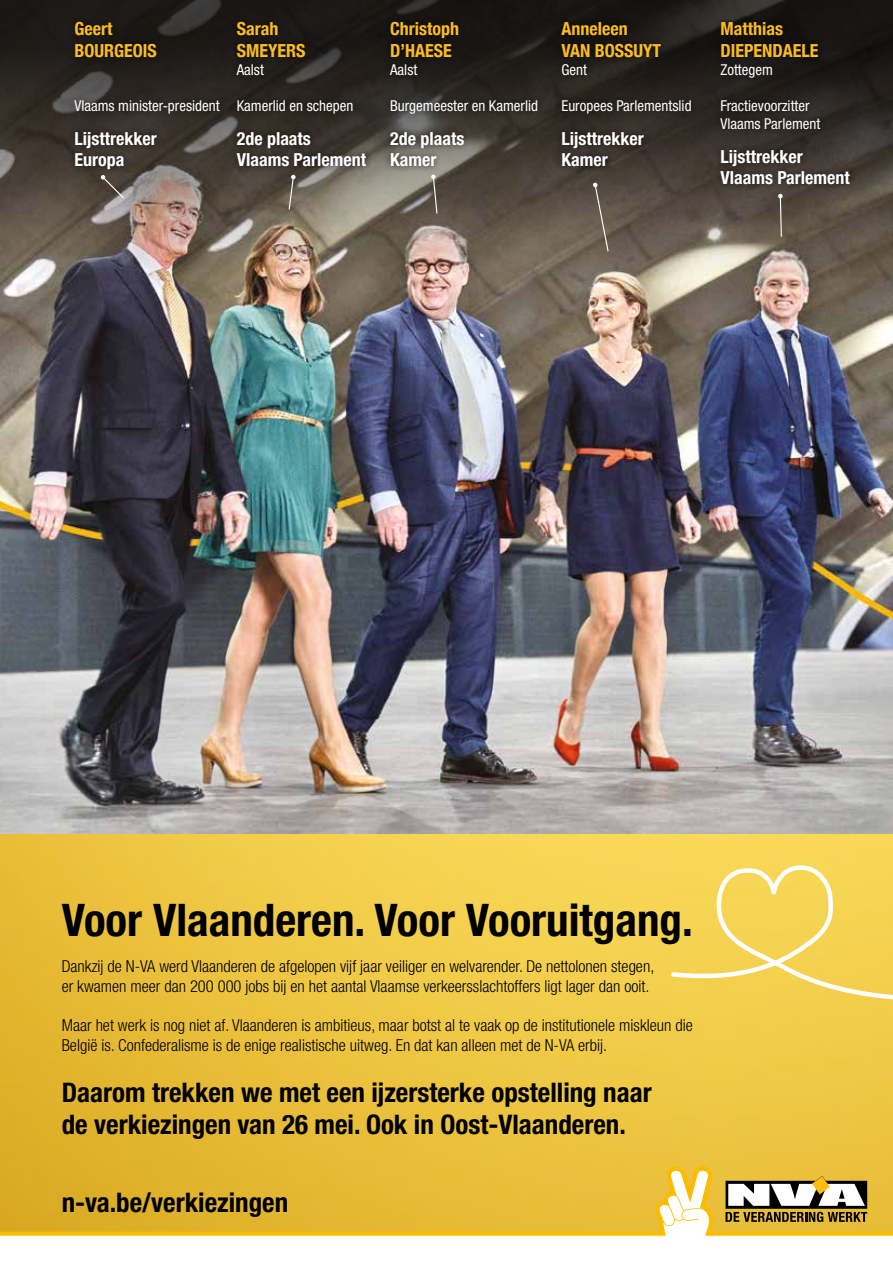
<style>
.page{position:relative;width:893px;height:1263px;background:#fff}
.page>*{position:absolute;margin:0;border:0;box-sizing:border-box;transform-origin:0 0}
.t1{font:700 condensed 45px "Helvetica Neue LT Std";color:#000}
.t2{font:700 condensed 27px/32.4px "Helvetica Neue LT Std";color:#000}
.t3{font:700 condensed 18px/21.6px "Helvetica Neue LT Std";color:#fff}
.t4{font:700 condensed 18px/21.6px "Helvetica Neue";color:#fcbd1c}
.t5{font:300 condensed 16.5px/19.8px "Helvetica Neue LT Std";color:#000}
.t6{font:condensed 15px/18px "Helvetica Neue LT Std";color:#fff}
</style>
<div class="page">
<img style="left:0;top:310px;width:893px;height:524px">
<img style="left:0;top:834px;width:893px;height:327px">
<img style="left:0;top:254px;width:893px;height:56px">
<svg style="left:668px;top:861px;width:225px;height:181px;background:#f5d45a"></svg>
<svg style="left:0;top:1161px;width:893px;height:75px;background:#dfb73b"></svg>
<svg style="left:0;top:0;width:893px;height:254px;background:#564d44"></svg>
<div style="left:383px;top:15px;width:162px;height:159px;background:#000;opacity:.75"></div>
<div style="left:713px;top:15px;width:144px;height:177px;background:#000;opacity:.75"></div>
<div style="left:554px;top:15px;width:144px;height:159px;background:#000;opacity:.75"></div>
<div style="left:230px;top:15px;width:143px;height:159px;background:#000;opacity:.75"></div>
<svg style="left:101px;top:177px;width:24px;height:23px"></svg>
<svg style="left:415px;top:174px;width:40px;height:42px;background:#676055"></svg>
<svg style="left:566px;top:182px;width:71px;height:71px;background:#655a4f"></svg>
<svg style="left:760px;top:194px;width:42px;height:45px;background:#5d5347"></svg>
<svg style="left:288px;top:175px;width:8px;height:36px"></svg>
<div style="left:67px;top:15px;width:160px;height:162px;background:#000;opacity:.75"></div>
<p class="t4" style="left:74px;top:17px;width:84px">Geert<br>BOURGEOIS</p>
<p class="t6" style="left:74px;top:97px;width:147px">Vlaams minister-president</p>
<p class="t3" style="left:74px;top:127px;width:84px">Lijsttrekker<br>Europa</p>
<p class="t4" style="left:237px;top:17px;width:70px">Sarah<br>SMEYERS</p>
<p class="t6" style="left:237px;top:61px;width:29px">Aalst</p>
<p class="t6" style="left:237px;top:97px;width:118px">Kamerlid en schepen</p>
<p class="t3" style="left:237px;top:127px;width:131px">2de plaats<br>Vlaams Parlement</p>
<p class="t4" style="left:390px;top:17px;width:70px">Christoph<br>D’HAESE</p>
<p class="t6" style="left:390px;top:61px;width:29px">Aalst</p>
<p class="t6" style="left:390px;top:97px;width:149px">Burgemeester en Kamerlid</p>
<p class="t3" style="left:390px;top:127px;width:76px">2de plaats<br>Kamer</p>
<p class="t4" style="left:561px;top:17px;width:101px">Anneleen<br>VAN BOSSUYT</p>
<p class="t6" style="left:561px;top:61px;width:27px">Gent</p>
<p class="t6" style="left:561px;top:97px;width:132px">Europees Parlementslid</p>
<p class="t3" style="left:561px;top:127px;width:84px">Lijsttrekker<br>Kamer</p>
<p class="t4" style="left:720px;top:17px;width:99px">Matthias<br>DIEPENDAELE</p>
<p class="t6" style="left:720px;top:61px;width:54px">Zottegem</p>
<p class="t6" style="left:720px;top:97px;width:101px">Fractievoorzitter<br>Vlaams Parlement</p>
<p class="t3" style="left:720px;top:145px;width:131px">Lijsttrekker<br>Vlaams Parlement</p>
<h1 class="t1" style="left:62px;top:892px;width:633px">Voor Vlaanderen. Voor Vooruitgang.</h1>
<p class="t5" style="left:62px;top:956px;width:594px">Dankzij de N-VA werd Vlaanderen de afgelopen vijf jaar veiliger en welvarender. De nettolonen stegen, er kwamen meer dan 200 000 jobs bij en het aantal Vlaamse verkeersslachtoffers ligt lager dan ooit.</p>
<p class="t5" style="left:62px;top:1015px;width:633px">Maar het werk is nog niet af. Vlaanderen is ambitieus, maar botst al te vaak op de institutionele miskleun die<br>België is. Confederalisme is de enige realistische uitweg. En dat kan alleen met de N-VA erbij.</p>
<h2 class="t2" style="left:62px;top:1076px;width:591px">Daarom trekken we met een ijzersterke opstelling naar de verkiezingen van 26 mei. Ook in Oost-Vlaanderen.</h2>
<h2 class="t2" style="left:62px;top:1185px;width:228px">n-va.be/verkiezingen</h2>
</div>
